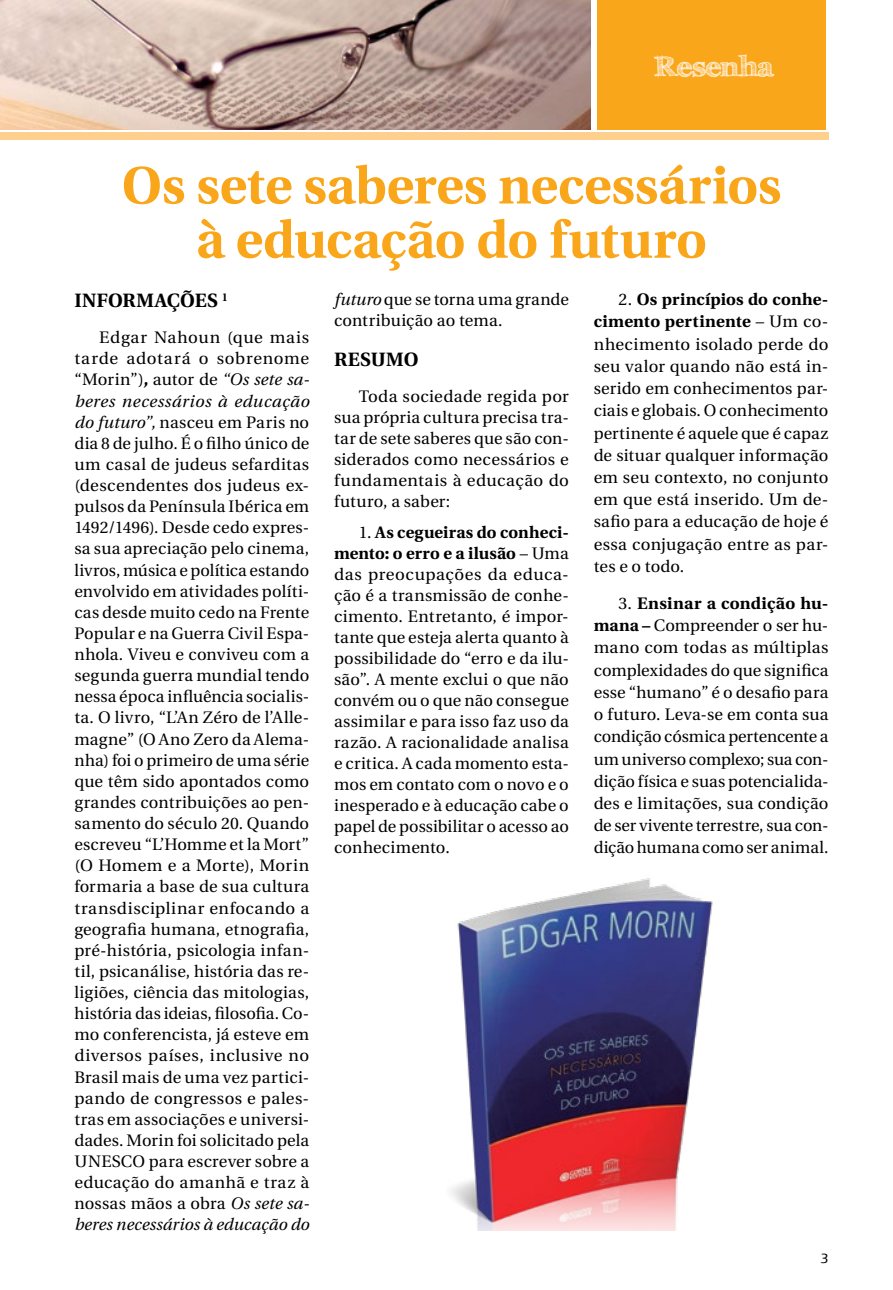
<style>
.page{position:relative;width:893px;height:1290px;background:#fff}
.page>*{position:absolute;margin:0;border:0;box-sizing:border-box;transform-origin:0 0}
.t1{font:700 52.5px/54.2px "Heuristica";color:#faa61a;text-align:center}
.t2{font:700 28px "FFF Tusj";letter-spacing:-.01em;color:#fff}
.t3{font:700 19.25px "Heuristica";letter-spacing:.01em;color:#000}
.t4{font:16.62px/21.2px "Heuristica";letter-spacing:.01em;color:#000;text-align:justify}
.t5{font:500 14px "Eras ITC";color:#000}
.s1{font-weight:700;font-style:italic}
.s2{font-style:italic}
.s3{font-weight:700}
</style>
<div class="page">
<img style="left:451px;top:878px;width:262px;height:352px">
<div style="left:598px;top:0;width:228px;height:130px;background:#faa61a"></div>
<div style="left:0;top:132px;width:828px;height:8px;background:#fecf8d"></div>
<img style="left:0;top:0;width:590px;height:130px">
<h2 class="t2" style="left:655px;top:50px;width:119px">Resenha</h2>
<h1 class="t1" style="left:122px;top:156px;width:661px">Os sete saberes necessários à educação do futuro</h1>
<p class="t3" style="left:74px;top:285px;width:155px">INFORMAÇÕES <sup>1</sup></p>
<p class="t4" style="left:74px;top:327px;width:236px;text-indent:25px">Edgar Nahoun (que mais tarde adotará o sobrenome “Morin”)<span class="s1">,</span> autor de <span class="s2">“Os sete sa&shy;beres necessários à educação do futuro”,</span> nasceu em Paris no dia 8 de julho. É o filho único de um casal de judeus sefarditas (descendentes dos judeus ex&shy;pulsos da Península Ibérica em 1492/1496). Desde cedo expres&shy;sa sua apreciação pelo cinema, livros, música e política estando envolvido em atividades políti&shy;cas desde muito cedo na Frente Popular e na Guerra Civil Espa&shy;nhola. Viveu e conviveu com a segunda guerra mundial tendo nessa época influência socialis&shy;ta. O livro, “L’An Zéro de l’Alle&shy;magne” (O Ano Zero da Alema&shy;nha) foi o primeiro de uma série que têm sido apontados como grandes contribuições ao pen&shy;samento do século 20. Quando escreveu “L’Homme et la Mort” (O Homem e a Morte), Morin formaria a base de sua cultura transdisciplinar enfocando a geografia humana, etnografia, pré-história, psicologia infan&shy;til, psicanálise, história das re&shy;ligiões, ciência das mitologias, história das ideias, filosofia. Co&shy;mo conferencista, já esteve em diversos países, inclusive no Brasil mais de uma vez partici&shy;pando de congressos e pales&shy;tras em associações e universi&shy;dades. Morin foi solicitado pela UNESCO para escrever sobre a educação do amanhã e traz à nossas mãos a obra <span class="s2">Os sete sa&shy;beres necessários à educação do</span></p>
<p class="t4" style="left:334px;top:289px;width:236px"><span class="s2">futuro</span> que se torna uma grande contribuição ao tema.</p>
<p class="t3" style="left:334px;top:344px;width:86px">RESUMO</p>
<p class="t4" style="left:334px;top:386px;width:236px;text-indent:25px">Toda sociedade regida por sua própria cultura precisa tra&shy;tar de sete saberes que são con&shy;siderados como necessários e fundamentais à educação do futuro, a saber:</p>
<p class="t4" style="left:334px;top:522px;width:236px;text-indent:25px">1. <span class="s3">As cegueiras do conheci&shy;mento: o erro e a ilusão</span> – Uma das preocupações da educa&shy;ção é a transmissão de conhe&shy;cimento. Entretanto, é impor&shy;tante que esteja alerta quanto à possibilidade do “erro e da ilu&shy;são”. A mente exclui o que não convém ou o que não consegue assimilar e para isso faz uso da razão. A racionalidade analisa e critica. A cada momento esta&shy;mos em contato com o novo e o inesperado e à educação cabe o papel de possibilitar o acesso ao conhecimento.</p>
<p class="t4" style="left:594px;top:289px;width:236px;line-height:22.2px;text-indent:25px">2. <span class="s3">Os princípios do conhe&shy;cimento pertinente</span> – Um co&shy;nhecimento isolado perde do seu valor quando não está in&shy;serido em conhecimentos par&shy;ciais e globais. O conhecimento pertinente é aquele que é capaz de situar qualquer informação em seu contexto, no conjunto em que está inserido. Um de&shy;safio para a educação de hoje é essa conjugação entre as par&shy;tes e o todo.</p>
<p class="t4" style="left:594px;top:592px;width:236px;line-height:22.2px;text-indent:25px">3. <span class="s3">Ensinar a condição hu&shy;mana –</span> Compreender o ser hu&shy;mano com todas as múltiplas complexidades do que significa esse “humano” é o desafio para o futuro. Leva-se em conta sua condição cósmica pertencente a um universo complexo; sua con&shy;dição física e suas potencialida&shy;des e limitações, sua condição de ser vivente terrestre, sua con&shy;dição humana como ser animal.</p>
<p class="t5" style="left:820px;top:1251px;width:9px">3</p>
</div>
